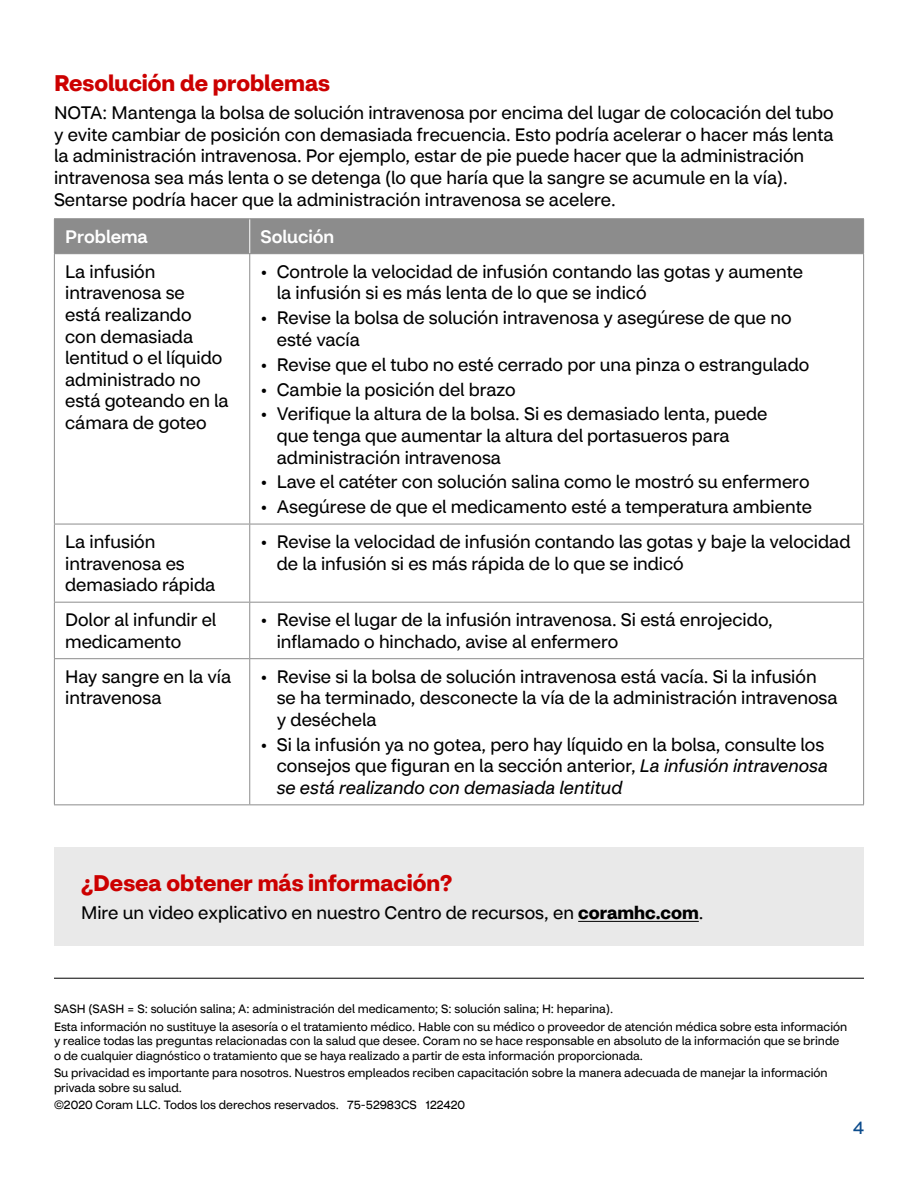
<style>
.page{position:relative;width:918px;height:1188px;background:#fff}
.page>*{position:absolute;margin:0;border:0;box-sizing:border-box;transform-origin:0 0}
.t1{font:700 22.5px "CVS Health Sans";color:#c00}
.t2{font:18px/21.6px "CVS Health Sans";color:#000}
.Table_Header_L1{font:500 18px "CVS Health Sans";color:#fff}
.t3{font:18px "CVS Health Sans";color:#0a4b8c}
.Legal{font:12px/14.4px "CVS Health Sans";color:#000}
.s1{font-style:italic}
.s2{font-weight:700}
</style>
<div class="page">
<div style="left:55px;top:219px;width:808px;height:34px;background:#8c8c8c"></div>
<hr style="left:249px;top:219px;width:1px;height:34px;background:#fff">
<hr style="left:54px;top:219px;width:1px;height:34px;background:#8c8c8c">
<hr style="left:54px;top:218px;width:196px;height:1px;background:#8c8c8c">
<hr style="left:54px;top:253px;width:196px;height:1px;background:#8c8c8c">
<hr style="left:250px;top:218px;width:614px;height:1px;background:#8c8c8c">
<hr style="left:863px;top:219px;width:1px;height:34px;background:#8c8c8c">
<hr style="left:250px;top:253px;width:614px;height:1px;background:#8c8c8c">
<hr style="left:54px;top:254px;width:1px;height:270px;background:#8c8c8c">
<hr style="left:54px;top:524px;width:1px;height:78px;background:#8c8c8c">
<hr style="left:54px;top:603px;width:1px;height:55px;background:#8c8c8c">
<hr style="left:54px;top:659px;width:1px;height:145px;background:#8c8c8c">
<hr style="left:249px;top:254px;width:1px;height:270px;background:#8c8c8c">
<hr style="left:863px;top:254px;width:1px;height:270px;background:#8c8c8c">
<hr style="left:249px;top:524px;width:1px;height:78px;background:#8c8c8c">
<hr style="left:863px;top:524px;width:1px;height:78px;background:#8c8c8c">
<hr style="left:249px;top:603px;width:1px;height:55px;background:#8c8c8c">
<hr style="left:863px;top:603px;width:1px;height:55px;background:#8c8c8c">
<hr style="left:249px;top:659px;width:1px;height:145px;background:#8c8c8c">
<hr style="left:863px;top:659px;width:1px;height:145px;background:#8c8c8c">
<hr style="left:54px;top:524px;width:196px;height:1px;background:#8c8c8c">
<hr style="left:250px;top:524px;width:614px;height:1px;background:#8c8c8c">
<hr style="left:54px;top:602px;width:196px;height:1px;background:#8c8c8c">
<hr style="left:250px;top:602px;width:614px;height:1px;background:#8c8c8c">
<hr style="left:54px;top:658px;width:196px;height:1px;background:#8c8c8c">
<hr style="left:250px;top:658px;width:614px;height:1px;background:#8c8c8c">
<hr style="left:54px;top:804px;width:196px;height:1px;background:#8c8c8c">
<hr style="left:250px;top:804px;width:614px;height:1px;background:#8c8c8c">
<div style="left:54px;top:847px;width:810px;height:99px;background:#e9e9e9"></div>
<hr style="left:578px;top:921px;width:121px;height:1px;background:#000">
<hr style="left:54px;top:978px;width:810px;height:1px;background:#000">
<p class="t1" style="left:54px;top:69px;width:277px">Resolución de problemas</p>
<p class="t2" style="left:54px;top:102px;width:781px">NOTA: Mantenga la bolsa de solución intravenosa por encima del lugar de colocación del tubo y evite cambiar de posición con demasiada frecuencia. Esto podría acelerar o hacer más lenta la administración intravenosa. Por ejemplo, estar de pie puede hacer que la administración intravenosa sea más lenta o se detenga (lo que haría que la sangre se acumule en la vía).<br>Sentarse podría hacer que la administración intravenosa se acelere.</p>
<p class="Table_Header_L1" style="left:65px;top:225px;width:84px">Problema</p>
<p class="Table_Header_L1" style="left:261px;top:225px;width:75px">Solución</p>
<p class="t2" style="left:65px;top:261px;width:165px">La infusión intravenosa se<br>está realizando<br>con demasiada lentitud o el líquido administrado no está goteando en la cámara de goteo</p>
<p class="t2" style="left:277px;top:261px;width:528px;text-indent:-16px">• Controle la velocidad de infusión contando las gotas y aumente la infusión si es más lenta de lo que se indicó</p>
<p class="t2" style="left:277px;top:307px;width:516px;text-indent:-16px">• Revise la bolsa de solución intravenosa y asegúrese de que no esté vacía</p>
<p class="t2" style="left:261px;top:354px;width:550px">• Revise que el tubo no esté cerrado por una pinza o estrangulado</p>
<p class="t2" style="left:261px;top:378px;width:257px">• Cambie la posición del brazo</p>
<p class="t2" style="left:277px;top:403px;width:492px;text-indent:-16px">• Verifique la altura de la bolsa. Si es demasiado lenta, puede que tenga que aumentar la altura del portasueros para administración intravenosa</p>
<p class="t2" style="left:261px;top:471px;width:550px">• Lave el catéter con solución salina como le mostró su enfermero</p>
<p class="t2" style="left:261px;top:496px;width:553px">• Asegúrese de que el medicamento esté a temperatura ambiente</p>
<p class="t2" style="left:65px;top:531px;width:152px">La infusión intravenosa es demasiado rápida</p>
<p class="t2" style="left:277px;top:531px;width:575px;text-indent:-16px">• Revise la velocidad de infusión contando las gotas y baje la velocidad de la infusión si es más rápida de lo que se indicó</p>
<p class="t2" style="left:65px;top:609px;width:153px">Dolor al infundir el medicamento</p>
<p class="t2" style="left:277px;top:609px;width:498px;text-indent:-16px">• Revise el lugar de la infusión intravenosa. Si está enrojecido, inflamado o hinchado, avise al enfermero</p>
<p class="t2" style="left:65px;top:666px;width:168px">Hay sangre en la vía intravenosa</p>
<p class="t2" style="left:277px;top:666px;width:562px;text-indent:-16px">• Revise si la bolsa de solución intravenosa está vacía. Si la infusión se ha terminado, desconecte la vía de la administración intravenosa y deséchela</p>
<p class="t2" style="left:277px;top:734px;width:553px;text-indent:-16px">• Si la infusión ya no gotea, pero hay líquido en la bolsa, consulte los consejos que figuran en la sección anterior, <span class="s1">La infusión intravenosa se está realizando con demasiada lentitud</span></p>
<h3 class="t1" style="left:81px;top:869px;width:373px">¿Desea obtener más información?</h3>
<p class="t2" style="left:81px;top:902px;width:624px">Mire un video explicativo en nuestro Centro de recursos, en <span class="s2">coramhc.com</span>.</p>
<p class="Legal" style="left:54px;top:1002px;width:561px">SASH (SASH = S: solución salina; A: administración del medicamento; S: solución salina; H: heparina).</p>
<p class="Legal" style="left:54px;top:1020px;width:795px">Esta información no sustituye la asesoría o el tratamiento médico. Hable con su médico o proveedor de atención médica sobre esta información y realice todas las preguntas relacionadas con la salud que desee. Coram no se hace responsable en absoluto de la información que se brinde o de cualquier diagnóstico o tratamiento que se haya realizado a partir de esta información proporcionada.</p>
<p class="Legal" style="left:54px;top:1066px;width:775px">Su privacidad es importante para nosotros. Nuestros empleados reciben capacitación sobre la manera adecuada de manejar la información privada sobre su salud.</p>
<p class="Legal" style="left:54px;top:1098px;width:413px">©2020 Coram LLC. Todos los derechos reservados. 75-52983CS 122420</p>
<p class="t3" style="left:853px;top:1117px;width:12px">4</p>
</div>
